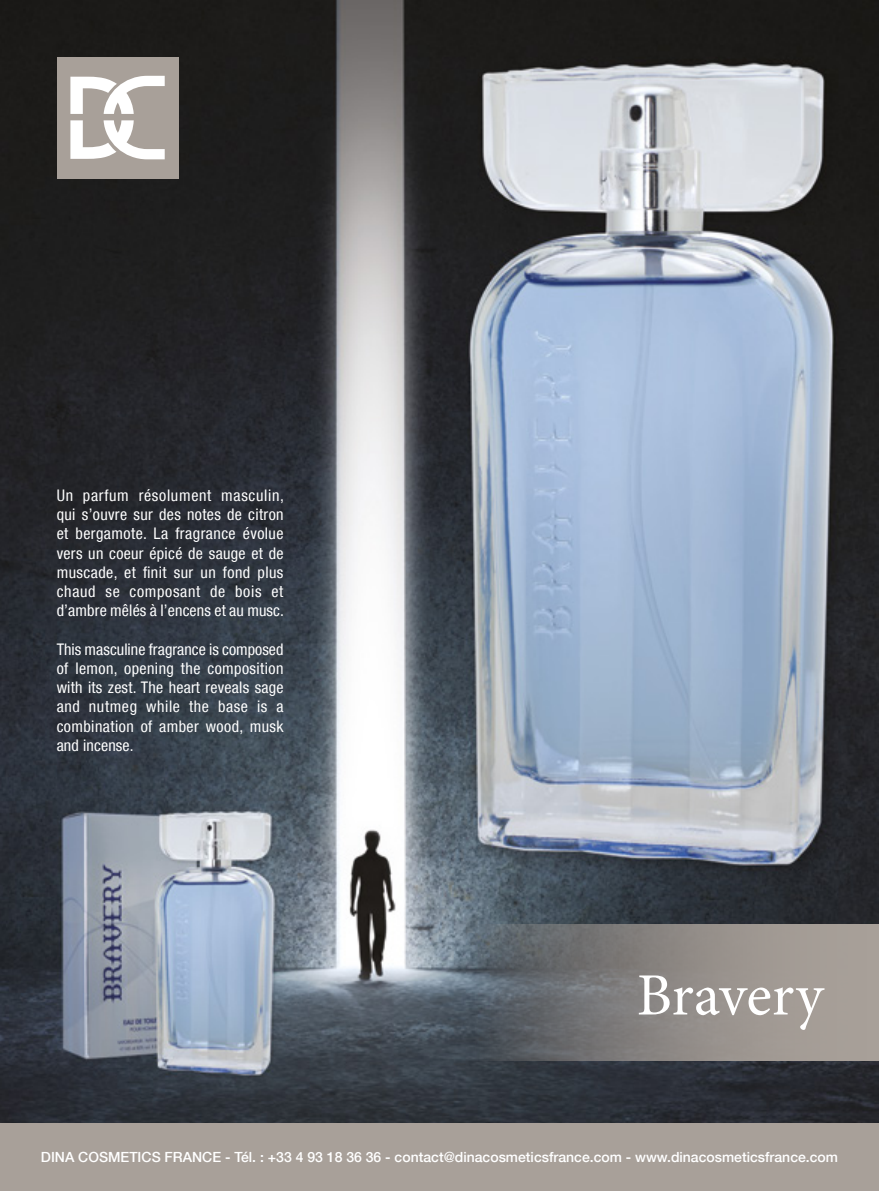
<style>
.page{position:relative;width:879px;height:1191px;background:#fff}
.page>*{position:absolute;margin:0;border:0;box-sizing:border-box;transform-origin:0 0}
.t1{font:60px "Minion Pro";letter-spacing:-.005em;color:#fff}
.t2{font:condensed 16px/19.2px "Helvetica Neue LT Com";letter-spacing:.025em;color:#fff;text-align:justify}
.t3{font:500 14px "Helvetica Neue LT Com";color:#fff}
</style>
<div class="page">
<img style="left:0;top:0;width:879px;height:1123px">
<svg style="left:471px;top:924px;width:408px;height:137px;background:#868382"></svg>
<div style="left:0;top:1123px;width:879px;height:68px;background:#a8a099"></div>
<div style="left:57px;top:57px;width:121px;height:121px;background:#a8a099"></div>
<svg style="left:70px;top:120px;width:95px;height:39px"></svg>
<svg style="left:70px;top:76px;width:95px;height:38px"></svg>
<p class="t2" style="left:57px;top:485px;width:229px">Un parfum résolument masculin, qui s’ouvre sur des notes de citron et bergamote. La fragrance évolue vers un coeur épicé de sauge et de muscade, et finit sur un fond plus chaud se composant de bois et d’ambre mêlés à l’encens et au musc.</p>
<p class="t2" style="left:57px;top:639px;width:228px">This masculine fragrance is composed of lemon, opening the composition with its zest. The heart reveals sage and nutmeg while the base is a combination of amber wood, musk and incense.</p>
<h1 class="t1" style="left:636px;top:955px;width:188px">Bravery</h1>
<p class="t3" style="left:41px;top:1148px;width:798px">DINA COSMETICS FRANCE - Tél. : +33 4 93 18 36 36 - contact@dinacosmeticsfrance.com - www.dinacosmeticsfrance.com</p>
</div>
